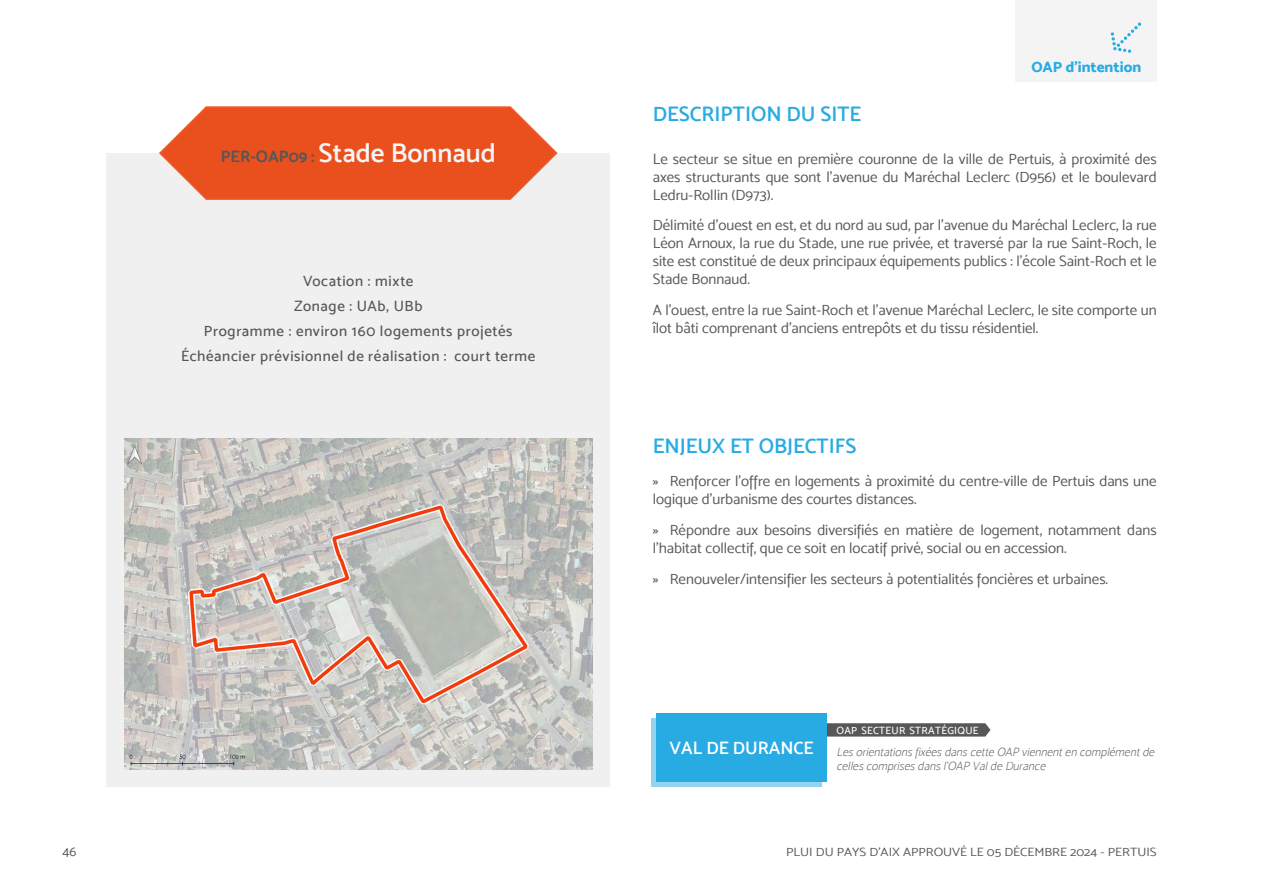
<style>
.page{position:relative;width:1263px;height:893px;background:#fff}
.page>*{position:absolute;margin:0;border:0;box-sizing:border-box;transform-origin:0 0}
.Nom_OAP{font:27px "Mosk Semi Bold 600";color:#f4f4f4}
.Titre_3_-_bleu{font:21px "Mosk Semi Bold 600";color:#28abe3}
.symbole3{font:18px "Mosk Semi Bold 600";color:#fff}
.t1{font:15px/18px "Mosk Normal 400";color:#575756}
.Encadré{font:15px "Mosk Medium 500";letter-spacing:.045em;color:#575756}
.t2{font:15px "Mosk Extra Bold 800";color:#28abe3}
.t3{font:13.5px "Mosk Normal 400";color:#575756}
.symbole_2{font:italic 12px/14.4px "Mosk Thin 100";color:#575756}
.t4{font:12px "Mosk Normal 400";color:#575756;scale:1.1 1}
.symbole{font:10.5px "Mosk Medium 500";letter-spacing:.03em;color:#fff}
.s1{font-family:"Mosk Bold 700";font-size:16.5px;color:#575756}
.s2{font-family:"Mosk Medium 500"}
</style>
<div class="page">
<div style="left:106px;top:153px;width:504px;height:634px;background:#f0f0f0"></div>
<svg style="left:159px;top:106px;width:399px;height:94px;background:#ea6439"></svg>
<img style="left:124px;top:438px;width:468px;height:331px">
<svg style="left:651px;top:719px;width:170px;height:68px"></svg>
<svg style="left:827px;top:723px;width:163px;height:14px;background:#626161"></svg>
<div style="left:657px;top:713px;width:170px;height:68px;background:#28abe3"></div>
<div style="left:1015px;top:0;width:142px;height:81px;background:#f4f4f4"></div>
<svg style="left:1110px;top:22px;width:31px;height:31px"></svg>
<p class="Titre_3_-_bleu" style="left:653px;top:102px;width:210px">DESCRIPTION DU SITE</p>
<p class="t2" style="left:1031px;top:57px;width:111px">OAP d'intention</p>
<p class="Nom_OAP" style="left:221px;top:137px;width:276px"><span class="s1">PER-OAP09 :</span> Stade Bonnaud</p>
<p class="t1" style="left:653px;top:150px;width:505px;text-align:justify">Le secteur se situe en première couronne de la ville de Pertuis, à proximité des axes structurants que sont l'avenue du Maréchal Leclerc (D956) et le boulevard Ledru-Rollin (D973).</p>
<p class="t1" style="left:653px;top:216px;width:505px;text-align:justify">Délimité d’ouest en est, et du nord au sud, par l'avenue du Maréchal Leclerc, la rue Léon Arnoux, la rue du Stade, une rue privée, et traversé par la rue Saint-Roch, le site est constitué de deux principaux équipements publics : l’école Saint-Roch et le Stade Bonnaud.</p>
<p class="t1" style="left:653px;top:301px;width:505px">A l'ouest, entre la rue Saint-Roch et l'avenue Maréchal Leclerc, le site comporte un îlot bâti comprenant d'anciens entrepôts et du tissu résidentiel.</p>
<p class="Encadré" style="left:303px;top:272px;width:112px">Vocation : mixte</p>
<p class="Encadré" style="left:294px;top:297px;width:130px">Zonage : UAb, UBb</p>
<p class="Encadré" style="left:204px;top:322px;width:310px">Programme : environ 160 logements projetés</p>
<p class="Encadré" style="left:181px;top:347px;width:356px">Échéancier prévisionnel de réalisation : court terme</p>
<p class="Titre_3_-_bleu" style="left:653px;top:434px;width:205px">ENJEUX ET OBJECTIFS</p>
<p class="t1" style="left:653px;top:472px;width:505px"><span class="s2">»</span> Renforcer l'offre en logements à proximité du centre-ville de Pertuis dans une logique d'urbanisme des courtes distances.</p>
<p class="t1" style="left:653px;top:521px;width:505px"><span class="s2">»</span> Répondre aux besoins diversifiés en matière de logement, notamment dans l’habitat collectif, que ce soit en locatif privé, social ou en accession.</p>
<p class="t1" style="left:653px;top:570px;width:457px"><span class="s2">»</span> Renouveler/intensifier les secteurs à potentialités foncières et urbaines.</p>
<p class="symbole" style="left:836px;top:724px;width:144px">OAP SECTEUR STRATÉGIQUE</p>
<p class="symbole3" style="left:670px;top:737px;width:146px">VAL DE DURANCE</p>
<p class="symbole_2" style="left:836px;top:745px;width:322px">Lesorientationsfixéesdanscette OAP viennenten complémentde cellescomprisesdansl’OAP Valde Durance</p>
<p class="t3" style="left:63px;top:843px;width:15px">46</p>
<p class="t4" style="left:786px;top:844px;width:338px">PLUI DU PAYS D’AIX APPROUVÉ LE 05 DÉCEMBRE 2024 - PERTUIS</p>
</div>
